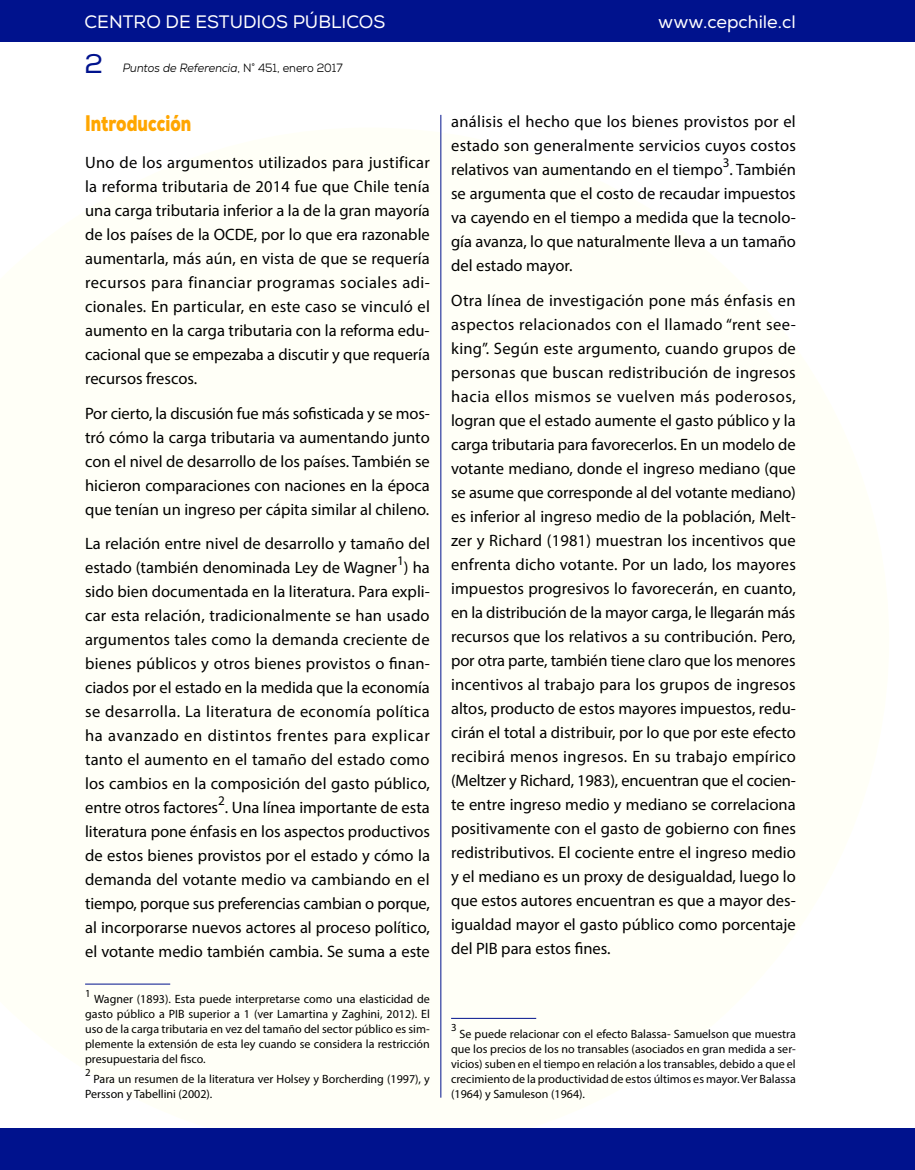
<style>
.page{position:relative;width:915px;height:1170px;background:#fff}
.page>*{position:absolute;margin:0;border:0;box-sizing:border-box;transform-origin:0 0}
.t1{font:27px "Nexa";color:#00128d}
.t2{font:900 22.5px "Nexa";color:#ffa600;scale:.75 1}
.t3{font:18px "Nexa";color:#fff}
.t4{font:16.5px/24px "Myriad Pro";color:#000;text-align:justify}
.t5{font:13.2px "Myriad Pro";color:#000}
.t6{font:12px/15px "Myriad Pro";color:#000;text-align:justify}
.t7{font:italic 12px "Nexa";color:#000;scale:.93 1}
.t8{font:10.8px "Myriad Pro";color:#000}
.s1{font-style:normal}
</style>
<div class="page">
<div style="left:0;top:0;width:914px;height:41px;background:#00128d"></div>
<hr style="left:440px;top:115px;width:1px;height:982px;background:#00128d">
<div style="left:0;top:1128px;width:914px;height:41px;background:#00128d"></div>
<hr style="left:85px;top:983px;width:85px;height:1px;background:#00128d">
<hr style="left:451px;top:1017px;width:85px;height:1px;background:#00128d">
<p class="t3" style="left:84px;top:11px;width:302px">CENTRO DE ESTUDIOS PÚBLICOS</p>
<p class="t7" style="left:123px;top:60px;width:238px">Puntos de Referencia<span class="s1">, N° 451, enero 2017</span></p>
<h1 class="t1" style="left:84px;top:47px;width:20px">2</h1>
<h2 class="t2" style="left:85px;top:108px;width:143px">Introducción</h2>
<p class="t4" style="left:85px;top:150px;width:346px">Uno de los argumentos utilizados para justificar la reforma tributaria de 2014 fue que Chile tenía una carga tributaria inferior a la de la gran mayoría de los países de la OCDE, por lo que era razonable aumentarla, más aún, en vista de que se requería recursos para financiar programas sociales adi&shy;cionales. En particular, en este caso se vinculó el aumento en la carga tributaria con la reforma edu&shy;cacional que se empezaba a discutir y que requería recursos frescos.</p>
<p class="t4" style="left:85px;top:401px;width:346px">Por cierto, la discusión fue más sofisticada y se mos&shy;tró cómo la carga tributaria va aumentando junto con el nivel de desarrollo de los países. También se hicieron comparaciones con naciones en la época que tenían un ingreso per cápita similar al chileno.</p>
<p class="t4" style="left:85px;top:531px;width:346px">La relación entre nivel de desarrollo y tamaño del estado (también denominada Ley de Wagner ) ha</p>
<p class="t5" style="left:397px;top:552px;width:8px">1</p>
<p class="t4" style="left:85px;top:579px;width:346px">sido bien documentada en la literatura. Para expli&shy;car esta relación, tradicionalmente se han usado argumentos tales como la demanda creciente de bienes públicos y otros bienes provistos o finan&shy;ciados por el estado en la medida que la economía se desarrolla. La literatura de economía política ha avanzado en distintos frentes para explicar tanto el aumento en el tamaño del estado como los cambios en la composición del gasto público, entre otros factores . Una línea importante de esta</p>
<p class="t5" style="left:218px;top:792px;width:8px">2</p>
<p class="t4" style="left:85px;top:819px;width:346px">literatura pone énfasis en los aspectos productivos de estos bienes provistos por el estado y cómo la demanda del votante medio va cambiando en el tiempo, porque sus preferencias cambian o porque, al incorporarse nuevos actores al proceso político, el votante medio también cambia. Se suma a este</p>
<p class="t8" style="left:85px;top:986px;width:7px">1</p>
<p class="t6" style="left:85px;top:991px;width:346px;text-indent:9px">Wagner (1893). Esta puede interpretarse como una elasticidad de gasto público a PIB superior a 1 (ver Lamartina y Zaghini, 2012). El uso de la carga tributaria en vez del tamaño del sector público es sim&shy;plemente la extensión de esta ley cuando se considera la restricción presupuestaria del fisco.</p>
<p class="t8" style="left:85px;top:1065px;width:7px">2</p>
<p class="t6" style="left:85px;top:1070px;width:346px;text-indent:8px">Para un resumen de la literatura ver Holsey y Borcherding (1997), y<br>Persson y Tabellini (2002).</p>
<p class="t3" style="left:658px;top:11px;width:139px">www.cepchile.cl</p>
<p class="t4" style="left:451px;top:109px;width:346px">análisis el hecho que los bienes provistos por el estado son generalmente servicios cuyos costos relativos van aumentando en el tiempo . También</p>
<p class="t5" style="left:722px;top:154px;width:8px">3</p>
<p class="t4" style="left:451px;top:181px;width:346px">se argumenta que el costo de recaudar impuestos va cayendo en el tiempo a medida que la tecnolo&shy;gía avanza, lo que naturalmente lleva a un tamaño del estado mayor.</p>
<p class="t4" style="left:451px;top:288px;width:346px">Otra línea de investigación pone más énfasis en aspectos relacionados con el llamado “rent see&shy;king”. Según este argumento, cuando grupos de personas que buscan redistribución de ingresos hacia ellos mismos se vuelven más poderosos, logran que el estado aumente el gasto público y la carga tributaria para favorecerlos. En un modelo de votante mediano, donde el ingreso mediano (que se asume que corresponde al del votante mediano) es inferior al ingreso medio de la población, Melt&shy;zer y Richard (1981) muestran los incentivos que enfrenta dicho votante. Por un lado, los mayores impuestos progresivos lo favorecerán, en cuanto, en la distribución de la mayor carga, le llegarán más recursos que los relativos a su contribución. Pero, por otra parte, también tiene claro que los menores incentivos al trabajo para los grupos de ingresos altos, producto de estos mayores impuestos, redu&shy;cirán el total a distribuir, por lo que por este efecto recibirá menos ingresos. En su trabajo empírico (Meltzer y Richard, 1983), encuentran que el cocien&shy;te entre ingreso medio y mediano se correlaciona positivamente con el gasto de gobierno con fines redistributivos. El cociente entre el ingreso medio y el mediano es un proxy de desigualdad, luego lo que estos autores encuentran es que a mayor des&shy;igualdad mayor el gasto público como porcentaje del PIB para estos fines.</p>
<p class="t8" style="left:451px;top:1020px;width:7px">3</p>
<p class="t6" style="left:451px;top:1025px;width:346px;text-indent:8px">Se puede relacionar con el efecto Balassa- Samuelson que muestra que los precios de los no transables (asociados en gran medida a ser&shy;vicios) suben en el tiempo en relación a los transables, debido a que el crecimiento de la productividad de estos últimos es mayor. Ver Balassa (1964) y Samuleson (1964).</p>
</div>
